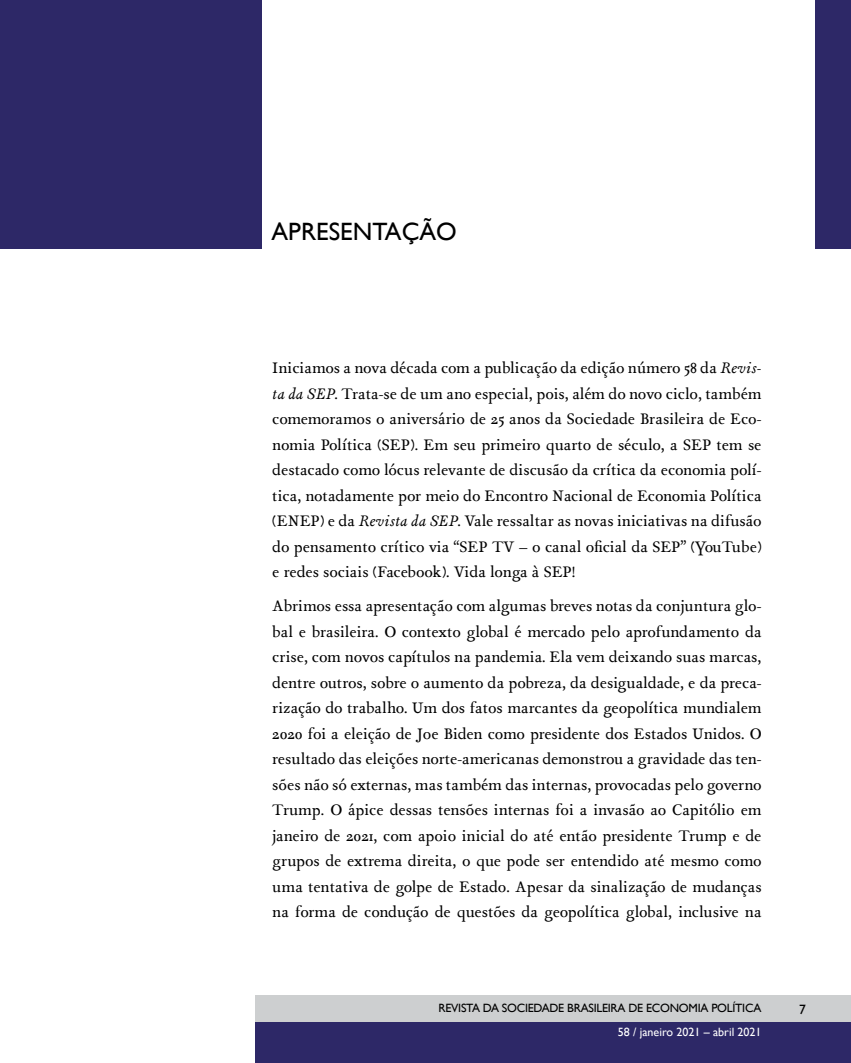
<style>
.page{position:relative;width:851px;height:1063px;background:#fff}
.page>*{position:absolute;margin:0;border:0;box-sizing:border-box;transform-origin:0 0}
.t1{font:25.05px "Gill Sans";color:#000}
.t2{font:16.5px/25.5px "Isidora";color:#000;text-align:justify}
.t3{font:13.5px "Gill Sans";color:#000}
.t4{font:12px "Gill Sans";letter-spacing:-.02em;color:#000}
.t5{font:12px "Gill Sans";color:#fff}
.s1{font-style:italic}
</style>
<div class="page">
<div style="left:255px;top:1022px;width:595px;height:41px;background:#2d2867"></div>
<div style="left:255px;top:995px;width:595px;height:27px;background:#cdcfd0"></div>
<div style="left:814px;top:0;width:36px;height:248px;background:#2d2867"></div>
<div style="left:0;top:0;width:261px;height:248px;background:#2d2867"></div>
<h1 class="t1" style="left:271px;top:217px;width:187px">APRESENTAÇÃO</h1>
<p class="t2" style="left:272px;top:355px;width:491px">Iniciamos a nova década com a publicação da edição número 58 da <span class="s1">Revis&shy;ta da SEP</span>. Trata-se de um ano especial, pois, além do novo ciclo, também comemoramos o aniversário de 25 anos da Sociedade Brasileira de Eco&shy;nomia Política (SEP). Em seu primeiro quarto de século, a SEP tem se destacado como lócus relevante de discusão da crítica da economia polí&shy;tica, notadamente por meio do Encontro Nacional de Economia Política (ENEP) e da <span class="s1">Revista da SEP</span>. Vale ressaltar as novas iniciativas na difusão do pensamento crítico via “SEP TV – o canal oficial da SEP” (YouTube) e redes sociais (Facebook). Vida longa à SEP!</p>
<p class="t2" style="left:272px;top:593px;width:491px">Abrimos essa apresentação com algumas breves notas da conjuntura glo&shy;bal e brasileira. O contexto global é mercado pelo aprofundamento da crise, com novos capítulos na pandemia. Ela vem deixando suas marcas, dentre outros, sobre o aumento da pobreza, da desigualdade, e da preca&shy;rização do trabalho. Um dos fatos marcantes da geopolítica mundialem 2020 foi a eleição de Joe Biden como presidente dos Estados Unidos. O resultado das eleições norte-americanas demonstrou a gravidade das ten&shy;sões não só externas, mas também das internas, provocadas pelo governo Trump. O ápice dessas tensões internas foi a invasão ao Capitólio em janeiro de 2021, com apoio inicial do até então presidente Trump e de grupos de extrema direita, o que pode ser entendido até mesmo como uma tentativa de golpe de Estado. Apesar da sinalização de mudanças na forma de condução de questões da geopolítica global, inclusive na</p>
<p class="t4" style="left:438px;top:1001px;width:324px">REVISTA DA SOCIEDADE BRASILEIRA DE ECONOMIA POLÍTICA</p>
<p class="t5" style="left:617px;top:1025px;width:145px">58 / janeiro 2021 – abril 2021</p>
<p class="t3" style="left:799px;top:1001px;width:8px">7</p>
</div>
